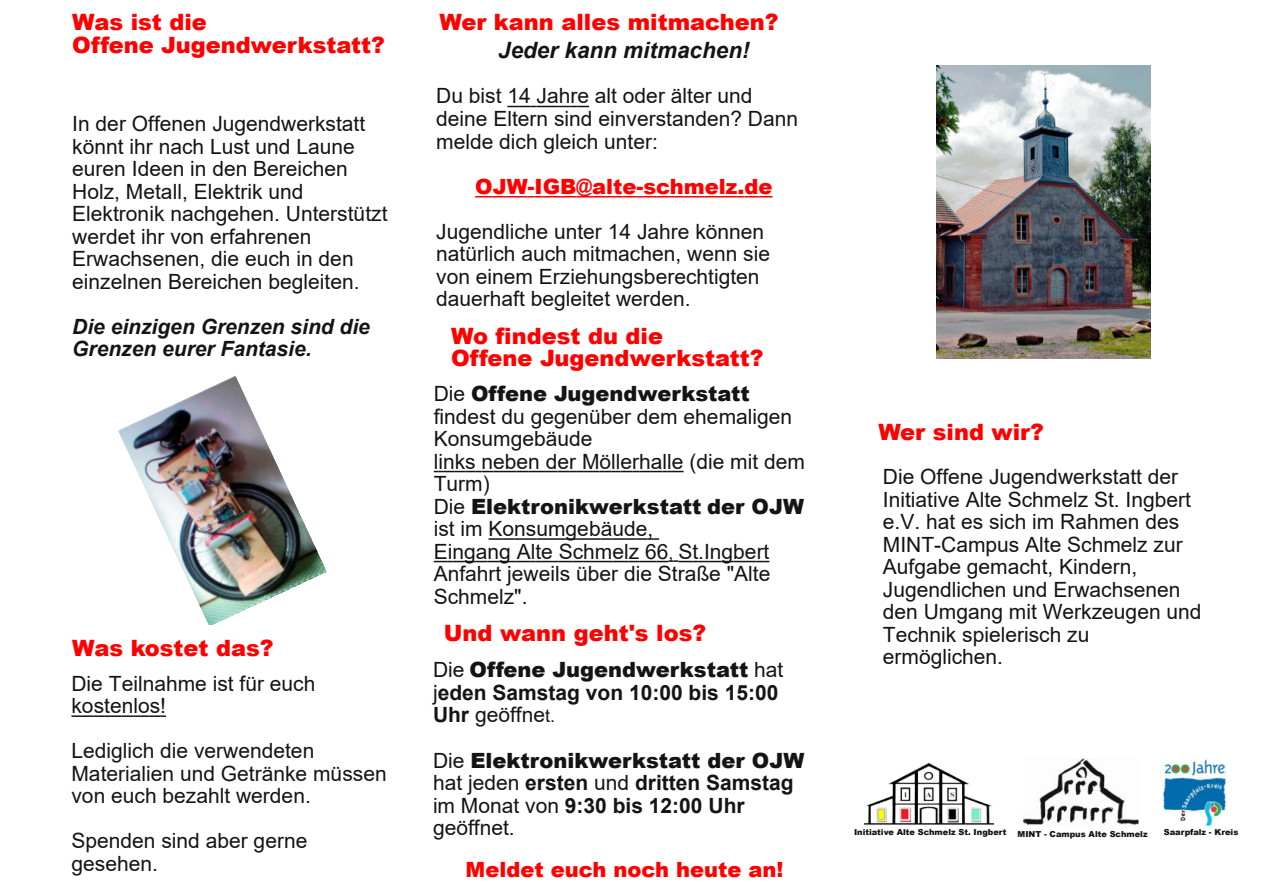
<style>
.page{position:relative;width:1263px;height:893px;background:#fff}
.page>*{position:absolute;margin:0;border:0;box-sizing:border-box;transform-origin:0 0}
.t1{font:900 22.5px/22.5px "Arial";color:#f00}
.t2{font:italic 700 22.5px "Arial";color:#161413}
.t3{font:21px/22.5px "Arial";color:#161413}
.t4{font:700 21px/22.5px "Arial";color:#161413}
.t5{font:italic 700 21px/22.5px "Arial";color:#161413}
.t6{font:900 21px "Arial";color:#f00}
.t7{font:900 8.25px "Arial";color:#161413}
.s1{font-weight:900}
.s2{font-size:18px}
.s3{font-weight:400}
.s4{font-weight:400;font-size:18px}
</style>
<div class="page">
<img style="left:1160px;top:758px;width:67px;height:69px">
<img style="left:118px;top:376px;width:208px;height:249px">
<svg style="left:507px;top:106px;width:82px;height:1px"></svg>
<svg style="left:475px;top:196px;width:297px;height:1px"></svg>
<img style="left:865px;top:763px;width:128px;height:62px">
<img style="left:936px;top:66px;width:214px;height:292px">
<img style="left:1023px;top:759px;width:115px;height:67px">
<svg style="left:71px;top:715px;width:95px;height:2px"></svg>
<svg style="left:434px;top:471px;width:250px;height:1px"></svg>
<svg style="left:489px;top:538px;width:170px;height:2px"></svg>
<svg style="left:434px;top:560px;width:335px;height:2px"></svg>
<p class="t1" style="left:72px;top:10px;width:314px">Was ist die<br>Offene Jugendwerkstatt?</p>
<p class="t3" style="left:72px;top:112px;width:317px">In der Offenen Jugendwerkstatt könnt ihr nach Lust und Laune euren Ideen in den Bereichen<br>Holz, Metall, Elektrik und<br>Elektronik nachgehen. Unterstützt werdet ihr von erfahrenen<br>Erwachsenen, die euch in den einzelnen Bereichen begleiten.</p>
<p class="t5" style="left:72px;top:316px;width:299px">Die einzigen Grenzen sind die<br>Grenzen eurer Fantasie.</p>
<p class="t1" style="left:72px;top:636px;width:203px">Was kostet das?</p>
<p class="t3" style="left:71px;top:672px;width:245px">Die Teilnahme ist für euch kostenlos!</p>
<p class="t3" style="left:71px;top:739px;width:317px">Lediglich die verwendeten<br>Materialien und Getränke müssen von euch bezahlt werden.</p>
<p class="t3" style="left:71px;top:829px;width:237px">Spenden sind aber gerne gesehen.</p>
<p class="t1" style="left:439px;top:10px;width:341px">Wer kann alles mitmachen?</p>
<p class="t2" style="left:498px;top:36px;width:253px">Jeder kann mitmachen!</p>
<p class="t3" style="left:436px;top:85px;width:363px">Du bist 14 Jahre alt oder älter und deine Eltern sind einverstanden? Dann melde dich gleich unter:</p>
<p class="t6" style="left:475px;top:171px;width:299px">OJW-IGB@alte-schmelz.de</p>
<p class="t3" style="left:436px;top:220px;width:335px">Jugendliche unter 14 Jahre können natürlich auch mitmachen, wenn sie von einem Erziehungsberechtigten dauerhaft begleitet werden.</p>
<p class="t1" style="left:451px;top:324px;width:314px">Wo findest du die<br>Offene Jugendwerkstatt?</p>
<p class="t3" style="left:434px;top:382px;width:373px">Die <span class="s1">Offene Jugendwerkstatt </span>findest du gegenüber dem ehemaligen<br>Konsumgebäude<br>links neben der Möllerhalle (die mit dem<br>Turm)<br>Die <span class="s1">Elektronikwerkstatt der OJW </span>ist im Konsumgebäude,<br>Eingang Alte Schmelz 66<span class="s2">,</span> St.Ingbert<br>Anfahrt jeweils über die Straße "Alte<br>Schmelz".</p>
<p class="t1" style="left:444px;top:621px;width:264px">Und wann geht's los?</p>
<p class="t4" style="left:433px;top:659px;width:352px"><span class="s3">Die</span> <span class="s1">Offene Jugendwerkstatt</span> <span class="s3">hat j</span>eden Samstag von 10:00 bis 15:00<br>Uhr <span class="s3">geöffne</span><span class="s4">t.</span></p>
<p class="t4" style="left:433px;top:749px;width:373px"><span class="s3">Die</span> <span class="s1">Elektronikwerkstatt der OJW </span><span class="s3">hat jeden</span> ersten <span class="s3">und</span> dritten Samstag <span class="s3">im Monat von</span> 9:30 bis 12:00 Uhr <span class="s3">geöffnet.</span></p>
<p class="t6" style="left:465px;top:854px;width:319px">Meldet euch noch heute an!</p>
<p class="t1" style="left:878px;top:420px;width:167px">Wer sind wir?</p>
<p class="t3" style="left:883px;top:465px;width:320px">Die Offene Jugendwerkstatt der<br>Initiative Alte Schmelz St. Ingbert e.V. hat es sich im Rahmen des<br>MINT-Campus Alte Schmelz zur<br>Aufgabe gemacht, Kindern,<br>Jugendlichen und Erwachsenen den Umgang mit Werkzeugen und<br>Technik spielerisch zu ermöglichen.</p>
<p class="t7" style="left:854px;top:826px;width:154px">Initiative Alte Schmelz St. Ingbert</p>
<p class="t7" style="left:1017px;top:828px;width:132px">MINT - Campus Alte Schmelz</p>
<p class="t7" style="left:1164px;top:826px;width:76px">Saarpfalz - Kreis</p>
</div>
